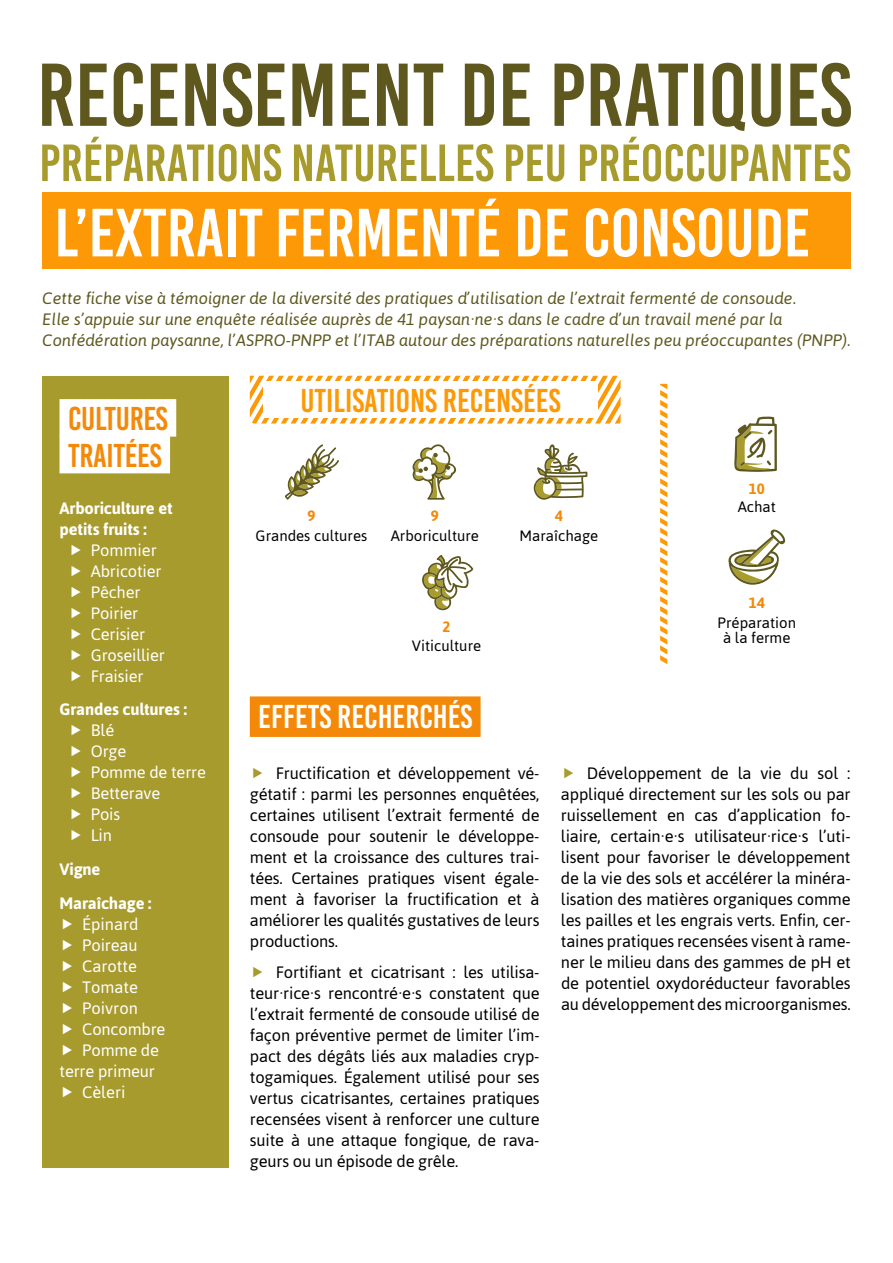
<style>
.page{position:relative;width:893px;height:1263px;background:#fff}
.page>*{position:absolute;margin:0;border:0;box-sizing:border-box;transform-origin:0 0}
.t1{font:67.95px "Bebas Kai";color:#fff}
.t2{font:33px "Bebas Kai";color:#fd9907}
.t3{font:33px/36.8px "Bebas Kai";letter-spacing:-.01em;color:#f48909}
.t4{font:33px "Bebas Kai";color:#fff}
.t5{font:16.5px/21px "Asap";letter-spacing:-.01em;color:#000;text-align:justify}
.t6{font:italic 16.5px/21px "Asap";color:#5e581f}
.t7{font:16.5px/21px "Asap";letter-spacing:-.01em;color:#fff}
.t8{font:700 16.5px/21px "Asap";letter-spacing:-.01em;color:#fff}
.t9{font:15px/15px "Asap";color:#000;text-align:center}
.t10{font:700 15px "Asap";color:#f48909}
</style>
<div class="page">
<div style="left:43px;top:376px;width:186px;height:791px;background:#a89b2e"></div>
<div style="left:60px;top:399px;width:116px;height:38px;background:#fff"></div>
<div style="left:60px;top:436px;width:110px;height:37px;background:#fff"></div>
<svg style="left:42px;top:137px;width:808px;height:45px"></svg>
<div style="left:42px;top:193px;width:808px;height:76px;background:#fd9907"></div>
<div style="left:250px;top:696px;width:231px;height:41px;background:#f48909"></div>
<svg style="left:42px;top:63px;width:809px;height:68px"></svg>
<svg style="left:250px;top:376px;width:371px;height:48px"></svg>
<div style="left:263px;top:381px;width:335px;height:37px;background:#fff"></div>
<svg style="left:285px;top:444px;width:54px;height:56px"></svg>
<svg style="left:728px;top:529px;width:58px;height:56px"></svg>
<svg style="left:734px;top:416px;width:43px;height:56px"></svg>
<svg style="left:412px;top:444px;width:45px;height:56px"></svg>
<svg style="left:660px;top:384px;width:7px;height:280px"></svg>
<svg style="left:422px;top:555px;width:51px;height:55px"></svg>
<svg style="left:533px;top:444px;width:54px;height:56px"></svg>
<h1 class="t1" style="left:54px;top:196px;width:757px">L’EXTRAIT FERMENTÉ DE CONSOUDE</h1>
<p class="t6" style="left:43px;top:287px;width:809px">Cette fiche vise à témoigner de la diversité des pratiques d’utilisation de l’extrait fermenté de consoude.<br>Elle s’appuie sur une enquête réalisée auprès de 41 paysan·ne·s dans le cadre d’un travail mené par la<br>Confédération paysanne, l’ASPRO-PNPP et l’ITAB autour des préparations naturelles peu préoccupantes (PNPP).</p>
<h2 class="t3" style="left:68px;top:401px;width:101px">CULTURES<br>TRAITÉES</h2>
<p class="t8" style="left:60px;top:497px;width:115px">Arboriculture et petits fruits :</p>
<p class="t7" style="left:91px;top:539px;width:76px">Pommier<br>Abricotier<br>Pêcher<br>Poirier<br>Cerisier<br>Groseillier<br>Fraisier</p>
<p class="t8" style="left:60px;top:698px;width:129px">Grandes cultures :</p>
<p class="t7" style="left:91px;top:719px;width:117px">Blé<br>Orge<br>Pomme de terre<br>Betterave<br>Pois<br>Lin</p>
<p class="t8" style="left:60px;top:852px;width:93px;line-height:33.8px">Vigne<br>Maraîchage :</p>
<p class="t7" style="left:82px;top:913px;width:58px">Épinard</p>
<p class="t7" style="left:82px;top:934px;width:57px">Poireau</p>
<p class="t7" style="left:82px;top:955px;width:56px">Carotte</p>
<p class="t7" style="left:82px;top:976px;width:57px">Tomate</p>
<p class="t7" style="left:82px;top:997px;width:57px">Poivron</p>
<p class="t7" style="left:82px;top:1018px;width:85px">Concombre</p>
<p class="t7" style="left:82px;top:1039px;width:78px">Pomme de</p>
<p class="t7" style="left:60px;top:1060px;width:97px">terre primeur</p>
<p class="t7" style="left:82px;top:1081px;width:45px">Cèleri</p>
<h2 class="t2" style="left:300px;top:383px;width:262px">UTILISATIONS RECENSÉES</h2>
<p class="t10" style="left:307px;top:506px;width:10px">9</p>
<p class="t9" style="left:256px;top:528px;width:113px">Grandes cultures</p>
<p class="t10" style="left:431px;top:506px;width:10px">9</p>
<p class="t9" style="left:391px;top:528px;width:90px">Arboriculture</p>
<p class="t10" style="left:442px;top:617px;width:10px">2</p>
<p class="t9" style="left:412px;top:638px;width:71px">Viticulture</p>
<p class="t10" style="left:555px;top:506px;width:10px">4</p>
<p class="t9" style="left:520px;top:528px;width:80px">Maraîchage</p>
<p class="t10" style="left:749px;top:478px;width:18px">10</p>
<p class="t9" style="left:738px;top:499px;width:40px">Achat</p>
<p class="t10" style="left:749px;top:593px;width:18px">14</p>
<p class="t9" style="left:717px;top:615px;width:80px">Préparation à la ferme</p>
<h2 class="t4" style="left:258px;top:699px;width:216px">EFFETS RECHERCHÉS</h2>
<p class="t5" style="left:250px;top:762px;width:291px;text-indent:26px">Fructification et développement vé&shy;gétatif : parmi les personnes enquêtées, certaines utilisent l’extrait fermenté de consoude pour soutenir le développe&shy;ment et la croissance des cultures trai&shy;tées. Certaines pratiques visent égale&shy;ment à favoriser la fructification et à améliorer les qualités gustatives de leurs productions.</p>
<p class="t5" style="left:250px;top:961px;width:291px;text-indent:26px">Fortifiant et cicatrisant : les utilisa&shy;teur·rice·s rencontré·e·s constatent que l’extrait fermenté de consoude utilisé de façon préventive permet de limiter l’im&shy;pact des dégâts liés aux maladies cryp&shy;togamiques. Également utilisé pour ses vertus cicatrisantes, certaines pratiques recensées visent à renforcer une culture suite à une attaque fongique, de rava&shy;geurs ou un épisode de grêle.</p>
<p class="t5" style="left:561px;top:762px;width:291px;text-indent:26px">Développement de la vie du sol : appliqué directement sur les sols ou par ruissellement en cas d’application fo&shy;liaire, certain·e·s utilisateur·rice·s l’uti&shy;lisent pour favoriser le développement de la vie des sols et accélérer la minéra&shy;lisation des matières organiques comme les pailles et les engrais verts. Enfin, cer&shy;taines pratiques recensées visent à rame&shy;ner le milieu dans des gammes de pH et de potentiel oxydoréducteur favorables au développement des microorganismes.</p>
</div>
